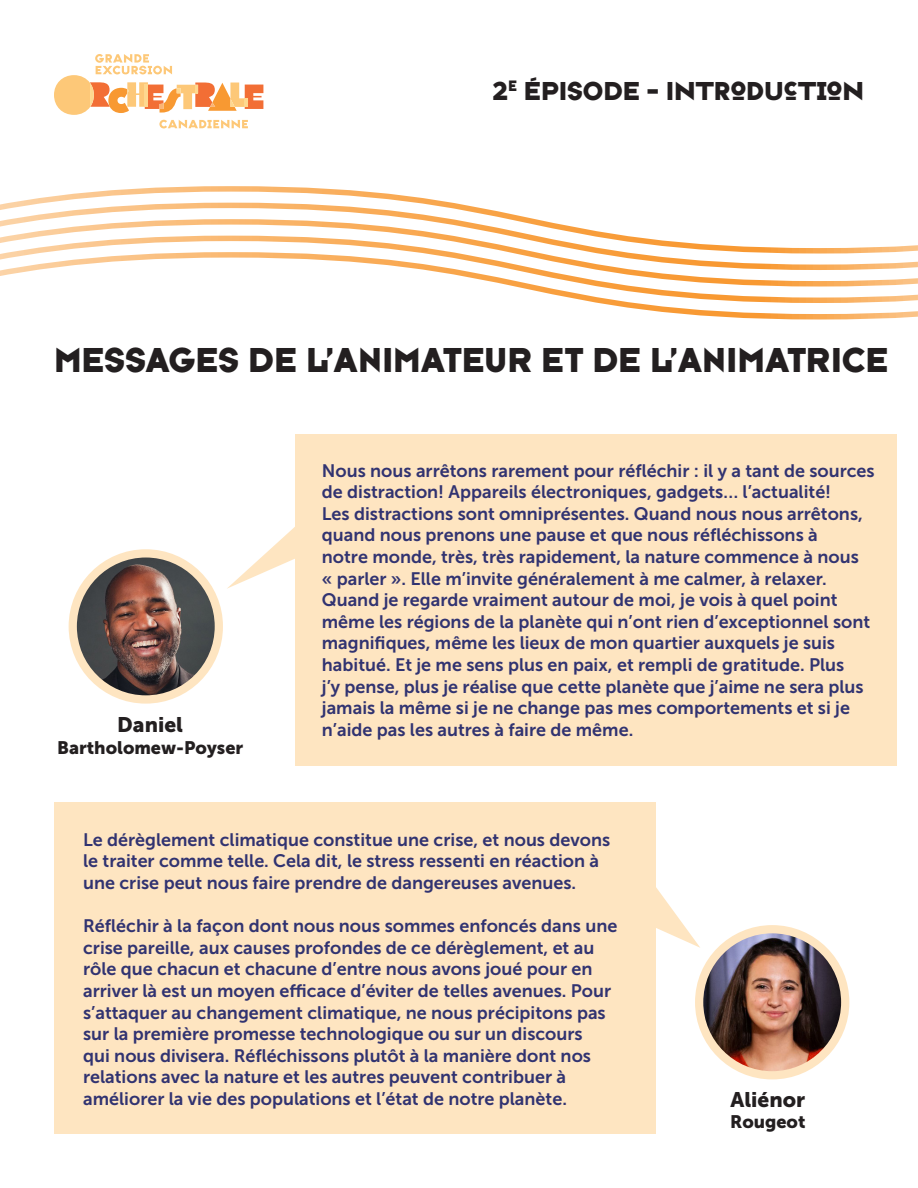
<style>
.page{position:relative;width:918px;height:1188px;background:#fff}
.page>*{position:absolute;margin:0;border:0;box-sizing:border-box;transform-origin:0 0}
.t1{font:36px "Typeface Six";color:#231f20}
.t2{font:27px "Typeface Six";color:#231f20}
.t3{font:21px "Museo Sans 900";color:#231f20}
.t4{font:18px/21.6px "Museo Sans 700";color:#313371}
.t5{font:18px "Museo Sans 900";color:#231f20}
</style>
<div class="page">
<div style="left:54px;top:803px;width:602px;height:331px;background:#fee5c1"></div>
<div style="left:295px;top:434px;width:601px;height:331px;background:#fee5c1"></div>
<img style="left:699px;top:929px;width:146px;height:146px;border-radius:73px">
<div style="left:695px;top:925px;width:154px;height:154px;border:8px solid #fee5c1;border-radius:50%"></div>
<svg style="left:656px;top:887px;width:44px;height:61px"></svg>
<img style="left:73px;top:553px;width:146px;height:146px;border-radius:73px">
<div style="left:69px;top:549px;width:154px;height:155px;border:8px solid #fee5c1;border-radius:50%"></div>
<svg style="left:227px;top:527px;width:68px;height:62px"></svg>
<svg style="left:54px;top:54px;width:209px;height:74px"></svg>
<svg style="left:28px;top:186px;width:407px;height:14px"></svg>
<svg style="left:0;top:200px;width:520px;height:16px"></svg>
<svg style="left:0;top:216px;width:608px;height:17px"></svg>
<svg style="left:0;top:233px;width:918px;height:16px"></svg>
<svg style="left:0;top:249px;width:918px;height:71px"></svg>
<p class="t2" style="left:493px;top:75px;width:373px">2<sup>E</sup> ÉPISODE – INTRODUCTION</p>
<p class="t1" style="left:54px;top:338px;width:836px">MESSAGES DE L’ANIMATEUR ET DE L’ANIMATRICE</p>
<p class="t3" style="left:117px;top:713px;width:67px">Daniel</p>
<p class="t5" style="left:57px;top:737px;width:188px">Bartholomew-Poyser</p>
<p class="t4" style="left:322px;top:459px;width:554px">Nous nous arrêtons rarement pour réfléchir : il y a tant de sources de distraction! Appareils électroniques, gadgets… l’actualité!<br>Les distractions sont omniprésentes. Quand nous nous arrêtons, quand nous prenons une pause et que nous réfléchissons à<br>notre monde, très, très rapidement, la nature commence à nous<br>« parler ». Elle m’invite généralement à me calmer, à relaxer.<br>Quand je regarde vraiment autour de moi, je vois à quel point même les régions de la planète qui n’ont rien d’exceptionnel sont magnifiques, même les lieux de mon quartier auxquels je suis habitué. Et je me sens plus en paix, et rempli de gratitude. Plus<br>j’y pense, plus je réalise que cette planète que j’aime ne sera plus jamais la même si je ne change pas mes comportements et si je n’aide pas les autres à faire de même.</p>
<p class="t4" style="left:83px;top:829px;width:529px">Le dérèglement climatique constitue une crise, et nous devons le traiter comme telle. Cela dit, le stress ressenti en réaction à une crise peut nous faire prendre de dangereuses avenues.</p>
<p class="t4" style="left:83px;top:915px;width:536px">Réfléchir à la façon dont nous nous sommes enfoncés dans une crise pareille, aux causes profondes de ce dérèglement, et au rôle que chacun et chacune d’entre nous avons joué pour en arriver là est un moyen efficace d’éviter de telles avenues. Pour s’attaquer au changement climatique, ne nous précipitons pas sur la première promesse technologique ou sur un discours<br>qui nous divisera. Réfléchissons plutôt à la manière dont nos relations avec la nature et les autres peuvent contribuer à améliorer la vie des populations et l’état de notre planète.</p>
<p class="t3" style="left:731px;top:1087px;width:76px">Aliénor</p>
<p class="t5" style="left:730px;top:1112px;width:77px">Rougeot</p>
</div>
